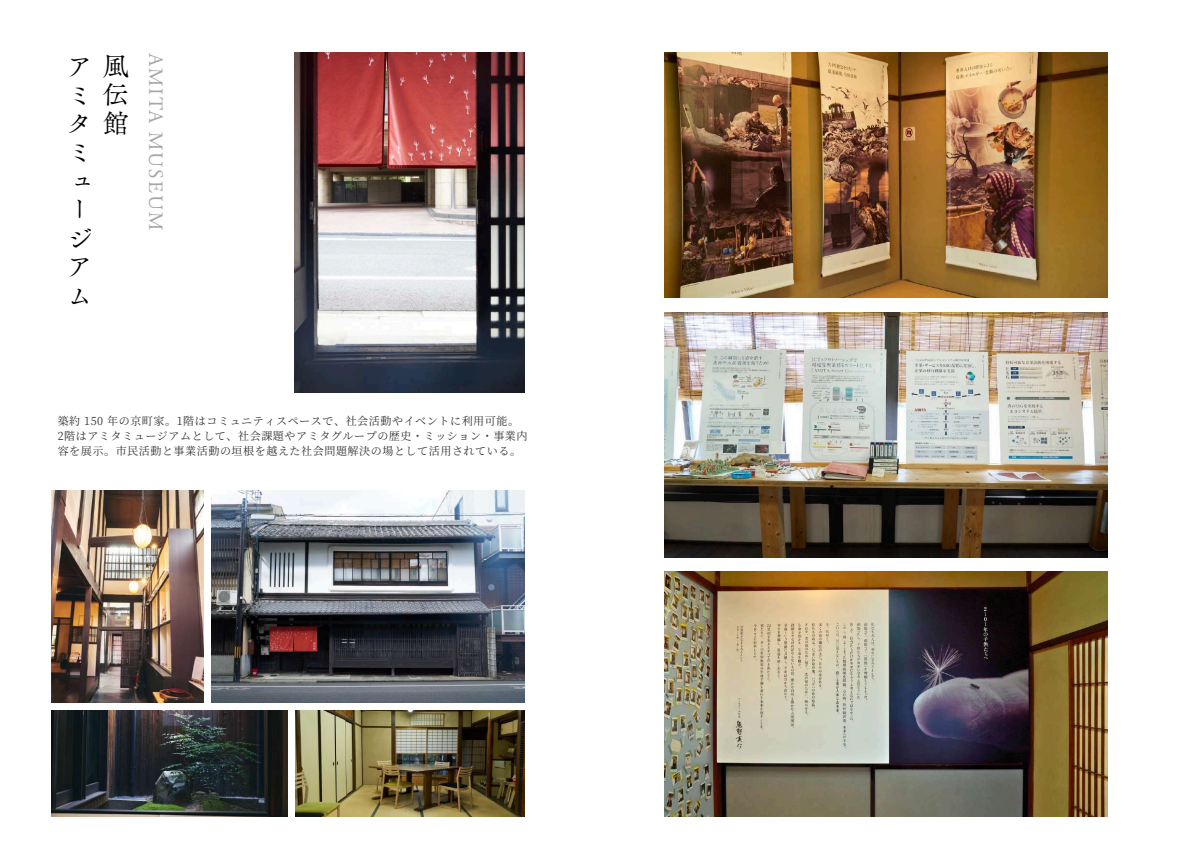
<style>
.page{position:relative;width:1191px;height:843px;background:#fff}
.page>*{position:absolute;margin:0;border:0;box-sizing:border-box;transform-origin:0 0}
.t1{font:26px/28.6px "Canva Tsuku A Old Min Pr 6 N R";color:#000}
.t2{font:19px "Canva Tsuku A Old Min Pr 6 N R";letter-spacing:.1em;color:#a6a6a6}
.t3{font:11px/15px "Source Han Serif JP";letter-spacing:.05em;color:#333}
</style>
<div class="page">
<img style="left:665px;top:53px;width:441px;height:244px">
<img style="left:665px;top:312px;width:441px;height:245px">
<img style="left:665px;top:571px;width:441px;height:245px">
<img style="left:51px;top:490px;width:153px;height:212px">
<img style="left:211px;top:490px;width:313px;height:212px">
<img style="left:51px;top:710px;width:237px;height:106px">
<img style="left:295px;top:710px;width:229px;height:106px">
<img style="left:294px;top:53px;width:230px;height:339px">
<h1 class="t1" style="left:67px;top:52px;width:63px">ア風ミ伝タ館ミ<br>ュ<br>ー<br>ジ<br>ア<br>ム</h1>
<h2 class="t2" style="left:166px;top:53px;width:178px;rotate:90deg">AMITA MUSEUM</h2>
<p class="t3" style="left:58px;top:413px;width:471px">築約 150 年の京町家。1階はコミュニティスペースで、社会活動やイベントに利用可能。<br>2階はアミタミュージアムとして、社会課題やアミタグループの歴史・ミッション・事業内容を展示。市民活動と事業活動の垣根を越えた社会問題解決の場として活用されている。</p>
</div>
